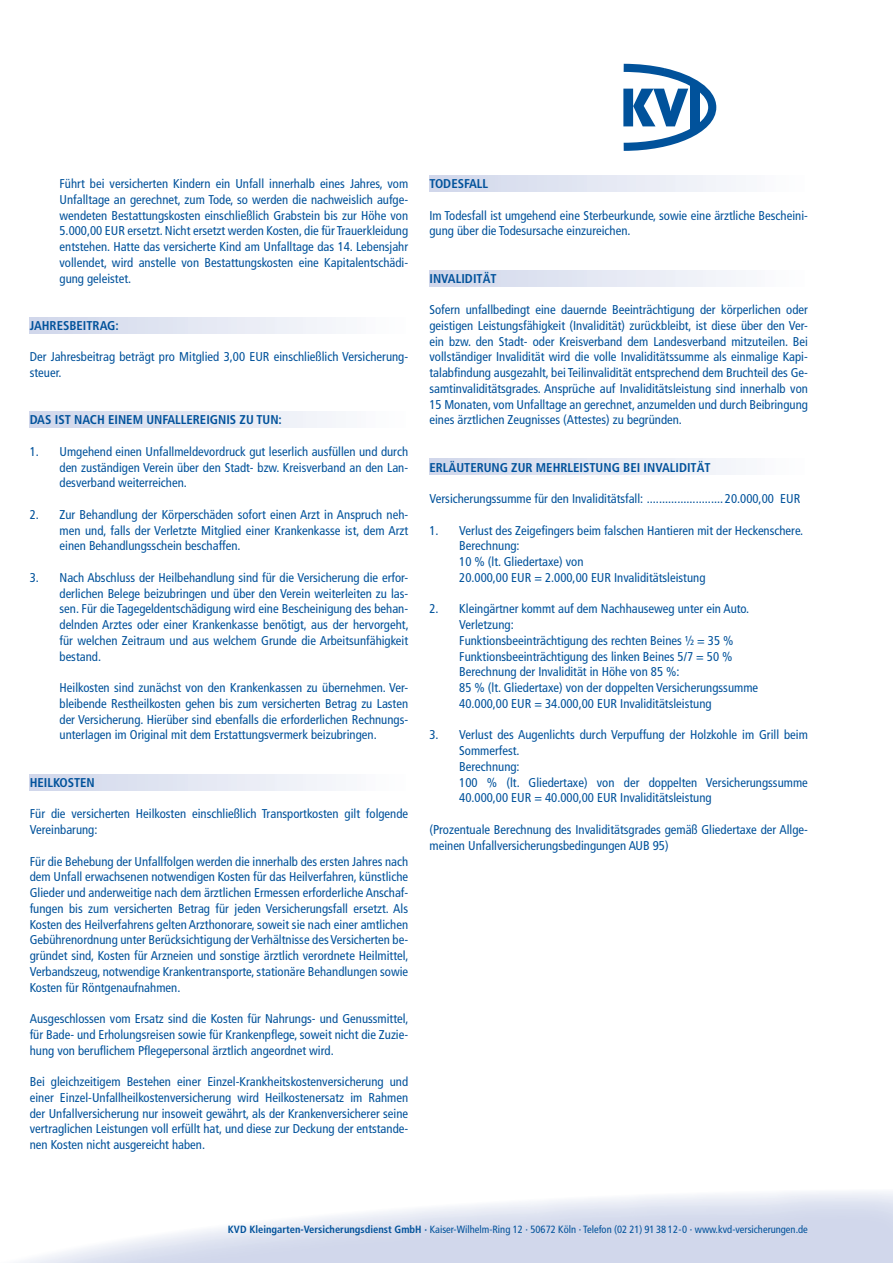
<style>
.page{position:relative;width:893px;height:1263px;background:#fff}
.page>*{position:absolute;margin:0;border:0;box-sizing:border-box;transform-origin:0 0}
.t1{font:condensed 12.75px/15.8px "Frutiger";color:#01529b;text-align:justify}
.t2{font:700 condensed 12.75px "Frutiger";color:#01529b}
.t3{font:condensed 10.5px "Frutiger";color:#01529b}
.s1{font-weight:700}
</style>
<div class="page">
<svg style="left:623px;top:63px;width:94px;height:88px"></svg>
<div style="left:690px;top:84px;width:9px;height:47px;background:#01529b"></div>
<div style="left:30px;top:412px;width:378px;height:16px;background:linear-gradient(to right,#d0d6ea,#fdfefe)"></div>
<div style="left:30px;top:317px;width:378px;height:17px;background:linear-gradient(to right,#d0d6ea,#fdfefe)"></div>
<div style="left:429px;top:175px;width:379px;height:16px;background:linear-gradient(to right,#d0d6ea,#fefefe)"></div>
<div style="left:30px;top:775px;width:378px;height:16px;background:linear-gradient(to right,#d0d6ea,#fdfefe)"></div>
<div style="left:429px;top:270px;width:379px;height:16px;background:linear-gradient(to right,#d0d6ea,#fefefe)"></div>
<div style="left:429px;top:459px;width:379px;height:16px;background:linear-gradient(to right,#d0d6ea,#fefefe)"></div>
<p class="t1" style="left:60px;top:176px;width:350px">Führt bei versicherten Kindern ein Unfall innerhalb eines Jahres, vom Unfalltage an gerechnet, zum Tode, so werden die nachweislich aufge&shy;wendeten Bestattungskosten einschließlich Grabstein bis zur Höhe von 5.000,00 EUR ersetzt. Nicht ersetzt werden Kosten, die für Trauerkleidung entstehen. Hatte das versicherte Kind am Unfalltage das 14. Lebensjahr vollendet, wird anstelle von Bestattungskosten eine Kapitalentschädi&shy;gung geleistet.</p>
<p class="t2" style="left:30px;top:318px;width:90px">JAHRESBEITRAG:</p>
<p class="t1" style="left:30px;top:349px;width:380px">Der Jahresbeitrag beträgt pro Mitglied 3,00 EUR einschließlich Versicherung&shy;steuer.</p>
<p class="t2" style="left:30px;top:412px;width:254px">DAS IST NACH EINEM UNFALLEREIGNIS ZU TUN:</p>
<p class="t1" style="left:60px;top:444px;width:350px;text-indent:-30px">1. Umgehend einen Unfallmeldevordruck gut leserlich ausfüllen und durch den zuständigen Verein über den Stadt- bzw. Kreisverband an den Lan&shy;desverband weiterreichen.</p>
<p class="t1" style="left:60px;top:507px;width:350px;text-indent:-30px">2. Zur Behandlung der Körperschäden sofort einen Arzt in Anspruch neh&shy;men und, falls der Verletzte Mitglied einer Krankenkasse ist, dem Arzt einen Behandlungsschein beschaffen.</p>
<p class="t1" style="left:60px;top:570px;width:351px;text-indent:-30px">3. Nach Abschluss der Heilbehandlung sind für die Versicherung die erfor&shy;derlichen Belege beizubringen und über den Verein weiterleiten zu las&shy;sen. Für die Tagegeldentschädigung wird eine Bescheinigung des behan&shy;delnden Arztes oder einer Krankenkasse benötigt, aus der hervorgeht, für welchen Zeitraum und aus welchem Grunde die Arbeitsunfähigkeit bestand.</p>
<p class="t1" style="left:60px;top:680px;width:350px">Heilkosten sind zunächst von den Krankenkassen zu übernehmen. Ver&shy;bleibende Restheilkosten gehen bis zum versicherten Betrag zu Lasten der Versicherung. Hierüber sind ebenfalls die erforderlichen Rechnungs&shy;unterlagen im Original mit dem Erstattungsvermerk beizubringen.</p>
<p class="t2" style="left:30px;top:775px;width:67px">HEILKOSTEN</p>
<p class="t1" style="left:30px;top:806px;width:380px">Für die versicherten Heilkosten einschließlich Transportkosten gilt folgende<br>Vereinbarung:</p>
<p class="t1" style="left:30px;top:853px;width:380px">Für die Behebung der Unfallfolgen werden die innerhalb des ersten Jahres nach dem Unfall erwachsenen notwendigen Kosten für das Heilverfahren, künstliche Glieder und anderweitige nach dem ärztlichen Ermessen erforderliche Anschaf&shy;fungen bis zum versicherten Betrag für jeden Versicherungsfall ersetzt. Als Kosten des Heilverfahrens gelten Arzthonorare, soweit sie nach einer amtlichen Gebührenordnung unter Berücksichtigung der Verhältnisse des Versicherten be&shy;gründet sind, Kosten für Arzneien und sonstige ärztlich verordnete Heilmittel, Verbandszeug, notwendige Krankentransporte, stationäre Behandlungen sowie Kosten für Röntgenaufnahmen.</p>
<p class="t1" style="left:30px;top:1011px;width:380px">Ausgeschlossen vom Ersatz sind die Kosten für Nahrungs- und Genussmittel, für Bade- und Erholungsreisen sowie für Krankenpflege, soweit nicht die Zuzie&shy;hung von beruflichem Pflegepersonal ärztlich angeordnet wird.</p>
<p class="t1" style="left:30px;top:1074px;width:380px">Bei gleichzeitigem Bestehen einer Einzel-Krankheitskostenversicherung und einer Einzel-Unfallheilkostenversicherung wird Heilkostenersatz im Rahmen der Unfallversicherung nur insoweit gewährt, als der Krankenversicherer seine vertraglichen Leistungen voll erfüllt hat, und diese zur Deckung der entstande&shy;nen Kosten nicht ausgereicht haben.</p>
<p class="t2" style="left:429px;top:176px;width:60px">TODESFALL</p>
<p class="t1" style="left:429px;top:207px;width:380px">Im Todesfall ist umgehend eine Sterbeurkunde, sowie eine ärztliche Bescheini&shy;gung über die Todesursache einzureichen.</p>
<p class="t2" style="left:429px;top:271px;width:69px">INVALIDITÄT</p>
<p class="t1" style="left:429px;top:302px;width:380px">Sofern unfallbedingt eine dauernde Beeinträchtigung der körperlichen oder geistigen Leistungsfähigkeit (Invalidität) zurückbleibt, ist diese über den Ver&shy;ein bzw. den Stadt- oder Kreisverband dem Landesverband mitzuteilen. Bei vollständiger Invalidität wird die volle Invaliditätssumme als einmalige Kapi&shy;talabfindung ausgezahlt, bei Teilinvalidität entsprechend dem Bruchteil des Ge&shy;samtinvaliditätsgrades. Ansprüche auf Invaliditätsleistung sind innerhalb von 15 Monaten, vom Unfalltage an gerechnet, anzumelden und durch Beibringung eines ärztlichen Zeugnisses (Attestes) zu begründen.</p>
<p class="t2" style="left:429px;top:460px;width:283px">ERLÄUTERUNG ZUR MEHRLEISTUNG BEI INVALIDITÄT</p>
<p class="t1" style="left:429px;top:491px;width:372px">Versicherungssumme für den Invaliditätsfall: ......................... 20.000,00 EUR</p>
<p class="t1" style="left:459px;top:522px;width:346px;text-align:left;text-indent:-30px">1. Verlust des Zeigefingers beim falschen Hantieren mit der Heckenschere.<br>Berechnung:<br>10 % (lt. Gliedertaxe) von<br>20.000,00 EUR = 2.000,00 EUR Invaliditätsleistung</p>
<p class="t1" style="left:459px;top:601px;width:300px;text-align:left;text-indent:-30px">2. Kleingärtner kommt auf dem Nachhauseweg unter ein Auto.<br>Verletzung:<br>Funktionsbeeinträchtigung des rechten Beines ½ = 35 % Funktionsbeeinträchtigung des linken Beines 5/7 = 50 % Berechnung der Invalidität in Höhe von 85 %:<br>85 % (lt. Gliedertaxe) von der doppelten Versicherungssumme 40.000,00 EUR = 34.000,00 EUR Invaliditätsleistung</p>
<p class="t1" style="left:459px;top:727px;width:350px;text-align:left;text-indent:-30px">3. Verlust des Augenlichts durch Verpuffung der Holzkohle im Grill beim Sommerfest.<br>Berechnung:<br>100 % (lt. Gliedertaxe) von der doppelten Versicherungssumme 40.000,00 EUR = 40.000,00 EUR Invaliditätsleistung</p>
<p class="t1" style="left:429px;top:822px;width:380px">(Prozentuale Berechnung des Invaliditätsgrades gemäß Gliedertaxe der Allge&shy;meinen Unfallversicherungsbedingungen AUB 95)</p>
<p class="t3" style="left:228px;top:1223px;width:581px"><span class="s1">KVD Kleingarten-Versicherungsdienst GmbH ·</span> Kaiser-Wilhelm-Ring 12 · 50672 Köln · Telefon (02 21) 91 38 12-0 · www.kvd-versicherungen.de</p>
</div>
